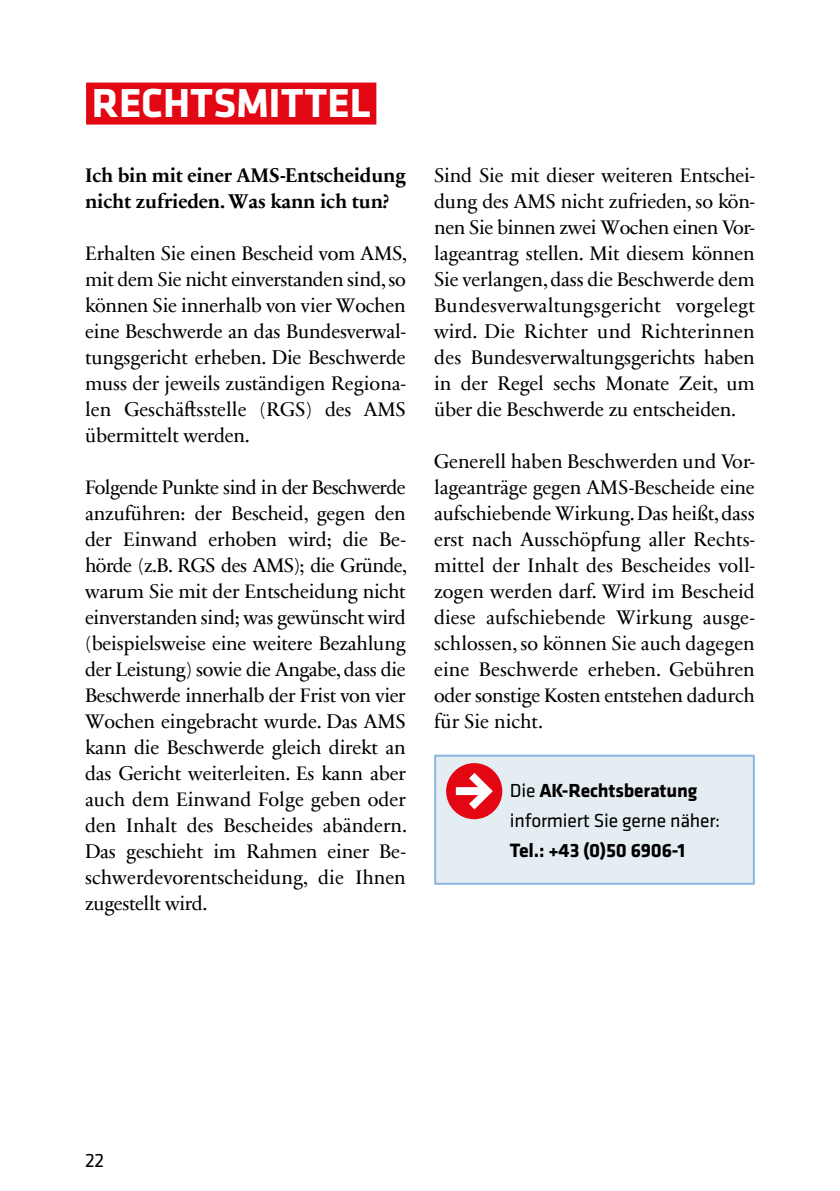
<style>
.page{position:relative;width:840px;height:1191px;background:#fff}
.page>*{position:absolute;margin:0;border:0;box-sizing:border-box;transform-origin:0 0}
.t1{font:700 42px "Klavika Basic";letter-spacing:.005em;color:#fff}
.t2{font:20px/26px "Sabon Next Com";letter-spacing:-.01em;color:#000;text-align:justify}
.t3{font:700 20px/26px "Sabon Next Com";letter-spacing:-.01em;color:#000}
.t4{font:700 20px "Klavika Basic";letter-spacing:-.01em;color:#000}
.t5{font:20px "Klavika Basic";color:#000}
.t6{font:19.6px/30px "Klavika Basic";letter-spacing:-.01em;color:#000}
.s1{font-weight:700}
</style>
<div class="page">
<div style="left:86px;top:83px;width:290px;height:42px;background:#e30613"></div>
<div style="left:435px;top:755px;width:318px;height:128px;background:#e4edf2"></div>
<div style="left:434px;top:754px;width:320px;height:130px;border:2px solid #8ab5e1"></div>
<div style="left:446px;top:763px;width:56px;height:56px;background:#e30613;border-radius:50%"></div>
<svg style="left:455px;top:773px;width:37px;height:36px"></svg>
<h1 class="t1" style="left:92px;top:72px;width:280px">RECHTSMITTEL</h1>
<p class="t3" style="left:85px;top:161px;width:322px">Ich bin mit einer AMS-Entscheidung nicht zufrieden. Was kann ich tun?</p>
<p class="t2" style="left:85px;top:239px;width:323px">Erhalten Sie einen Bescheid vom AMS, mit dem Sie nicht einverstanden sind, so können Sie innerhalb von vier Wochen eine Beschwerde an das Bundesverwal&shy;tungsgericht erheben. Die Beschwerde muss der jeweils zuständigen Regiona&shy;len Geschäftsstelle (RGS) des AMS übermittelt werden.</p>
<p class="t2" style="left:85px;top:473px;width:323px">Folgende Punkte sind in der Beschwerde anzuführen: der Bescheid, gegen den der Einwand erhoben wird; die Be&shy;hörde (z.B. RGS des AMS); die Gründe, warum Sie mit der Entscheidung nicht einverstanden sind; was gewünscht wird (beispielsweise eine weitere Bezahlung der Leistung) sowie die Angabe, dass die Beschwerde innerhalb der Frist von vier Wochen eingebracht wurde. Das AMS kann die Beschwerde gleich direkt an das Gericht weiterleiten. Es kann aber auch dem Einwand Folge geben oder den Inhalt des Bescheides abändern.<br>Das geschieht im Rahmen einer Be&shy;schwerdevorentscheidung, die Ihnen zugestellt wird.</p>
<p class="t2" style="left:434px;top:161px;width:322px">Sind Sie mit dieser weiteren Entschei&shy;dung des AMS nicht zufrieden, so kön&shy;nen Sie binnen zwei Wochen einen Vor&shy;lageantrag stellen. Mit diesem können Sie verlangen, dass die Beschwerde dem Bundesverwaltungsgericht vorgelegt wird. Die Richter und Richterinnen des Bundesverwaltungsgerichts haben in der Regel sechs Monate Zeit, um über die Beschwerde zu entscheiden.</p>
<p class="t2" style="left:434px;top:447px;width:322px">Generell haben Beschwerden und Vor&shy;lageanträge gegen AMS-Bescheide eine aufschiebende Wirkung. Das heißt, dass erst nach Ausschöpfung aller Rechts&shy;mittel der Inhalt des Bescheides voll&shy;zogen werden darf. Wird im Bescheid diese aufschiebende Wirkung ausge&shy;schlossen, so können Sie auch dagegen eine Beschwerde erheben. Gebühren oder sonstige Kosten entstehen dadurch für Sie nicht.</p>
<p class="t6" style="left:509px;top:775px;width:211px">Die <span class="s1">AK-Rechtsberatung </span>informiert Sie gerne näher:</p>
<p class="t4" style="left:509px;top:836px;width:177px">Tel.: +43 (0)50 6906-1</p>
<p class="t5" style="left:85px;top:1147px;width:21px">22</p>
</div>
